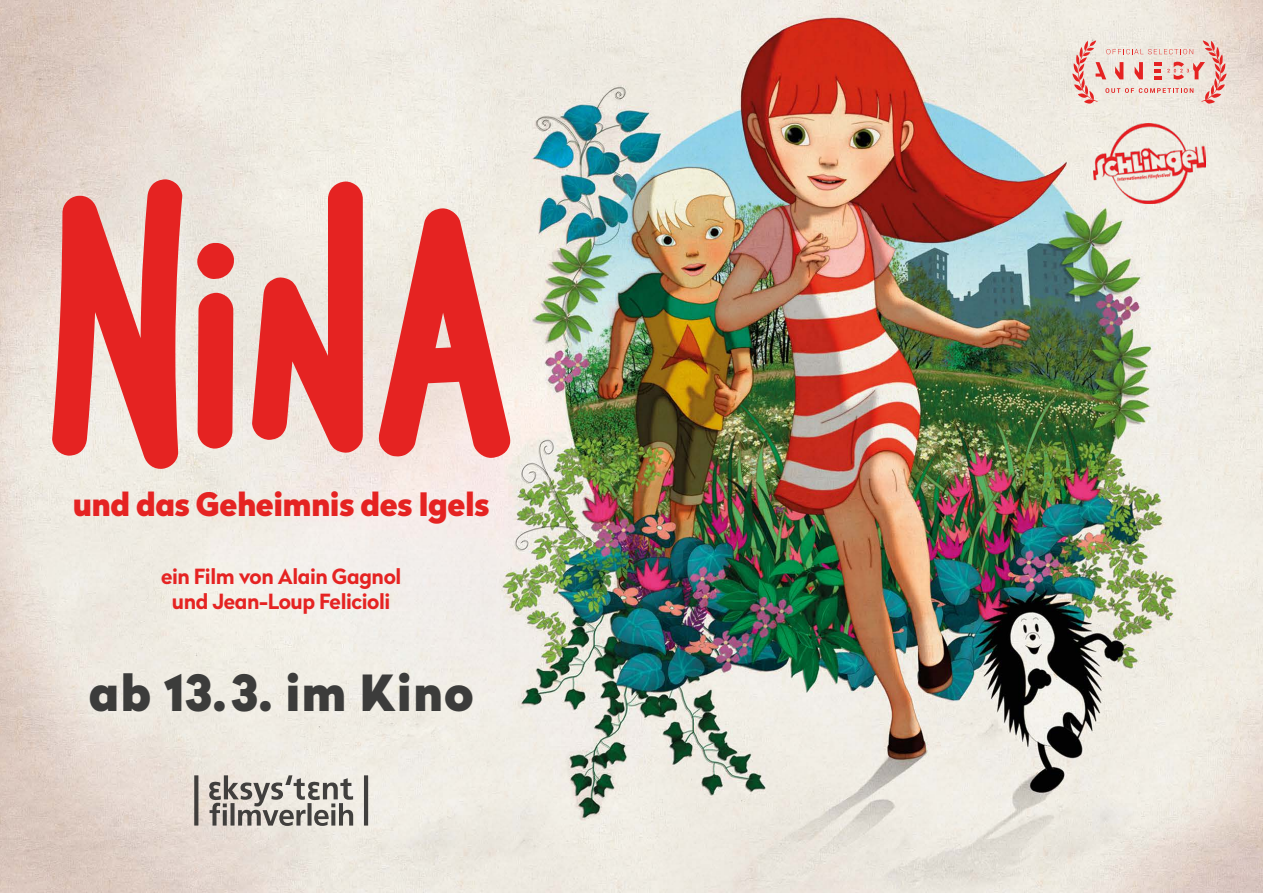
<style>
.page{position:relative;width:1263px;height:893px;background:#fff}
.page>*{position:absolute;margin:0;border:0;box-sizing:border-box;transform-origin:0 0}
.t1{font:900 49.65px "Radikal";letter-spacing:.02em;color:#3c3c3b}
.t2{font:900 32.1px "Radikal";letter-spacing:-.02em;color:#e52322}
.t3{font:700 20.85px/25.5px "Radikal";letter-spacing:-.02em;color:#e52322;text-align:center}
</style>
<div class="page">
<img style="left:0;top:0;width:1263px;height:893px">
<svg style="left:194px;top:775px;width:174px;height:51px;background:#b2aea8"></svg>
<svg style="left:1072px;top:40px;width:154px;height:64px;background:#ebc8c0"></svg>
<img style="left:1093px;top:123px;width:113px;height:80px">
<svg style="left:52px;top:179px;width:131px;height:291px;background:#e76e6a"></svg>
<svg style="left:252px;top:181px;width:111px;height:272px;background:#e97773"></svg>
<svg style="left:378px;top:208px;width:132px;height:250px;background:#ea837f"></svg>
<svg style="left:198px;top:293px;width:35px;height:156px;background:#e52e2d"></svg>
<svg style="left:197px;top:243px;width:37px;height:36px"></svg>
<h2 class="t2" style="left:73px;top:480px;width:418px">und das Geheimnis des Igels</h2>
<p class="t3" style="left:161px;top:563px;width:242px">ein Film von Alain Gagnol und Jean-Loup Felicioli</p>
<h1 class="t1" style="left:89px;top:655px;width:387px">ab 13.3. im Kino</h1>
</div>
